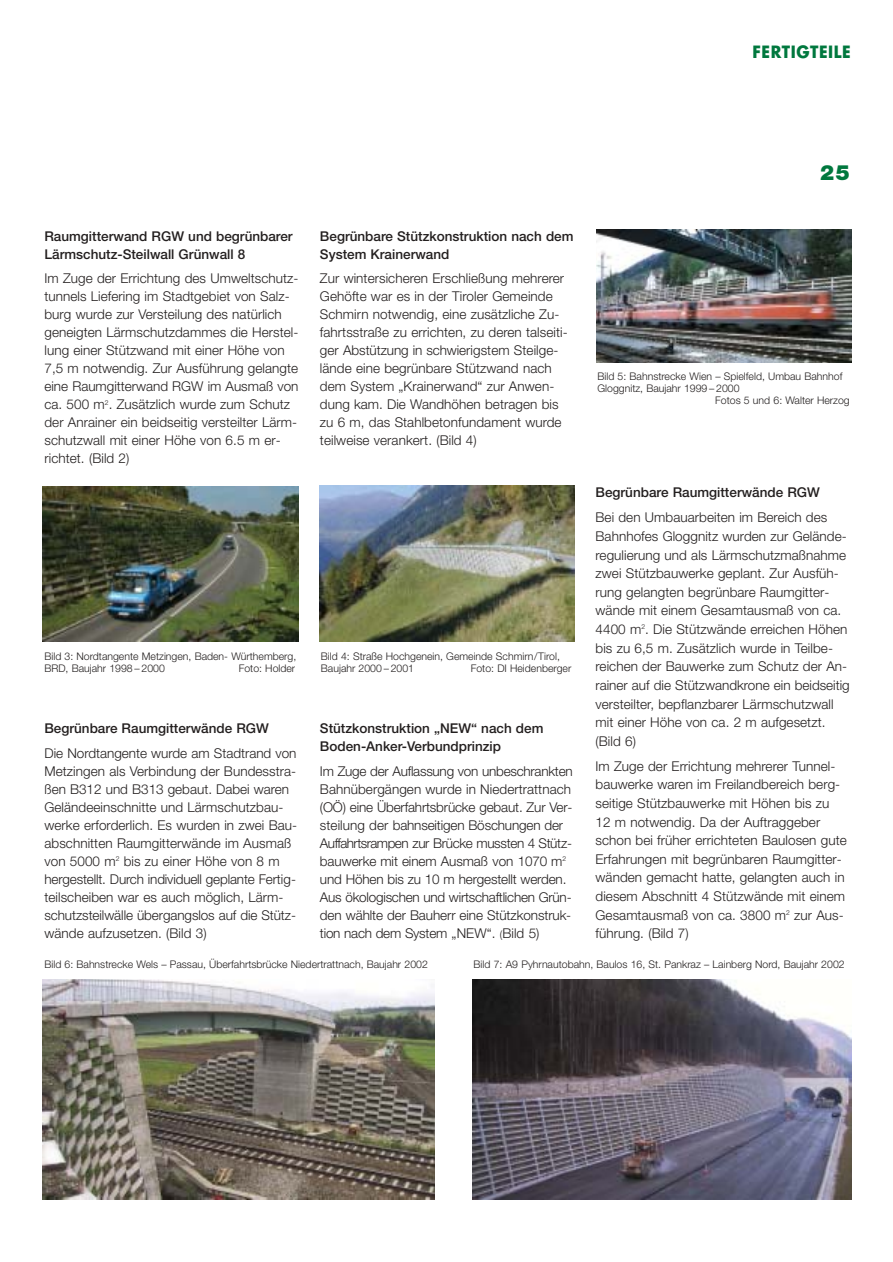
<style>
.page{position:relative;width:893px;height:1262px;background:#fff}
.page>*{position:absolute;margin:0;border:0;box-sizing:border-box;transform-origin:0 0}
.t1{font:900 21px "Helvetica Neue";color:#00783e}
.t2{font:700 16.5px "Futura";letter-spacing:.035em;color:#00783e;scale:.95 1}
.t3{font:300 13.5px/18px "Helvetica Neue";letter-spacing:.005em;color:#231f1f}
.t4{font:500 13.5px/18px "Helvetica Neue";color:#231f1f}
.t5{font:300 10.5px/12px "Helvetica Neue";color:#231f1f}
.s1{font-size:10.5px}
</style>
<div class="page">
<img style="left:43px;top:486px;width:255px;height:155px">
<img style="left:43px;top:979px;width:391px;height:220px">
<img style="left:472px;top:979px;width:379px;height:220px">
<img style="left:319px;top:486px;width:255px;height:155px">
<img style="left:596px;top:230px;width:255px;height:132px">
<p class="t2" style="left:752px;top:44px;width:105px">FERTIGTEILE</p>
<p class="t4" style="left:44px;top:228px;width:250px">Raumgitterwand RGW und begrünbarer<br>Lärmschutz-Steilwall Grünwall 8</p>
<p class="t3" style="left:44px;top:271px;width:255px">Im Zuge der Errichtung des Umweltschutz&shy;tunnels Liefering im Stadtgebiet von Salz&shy;burg wurde zur Versteilung des natürlich geneigten Lärmschutzdammes die Herstel&shy;lung einer Stützwand mit einer Höhe von 7,5 m notwendig. Zur Ausführung gelangte eine Raumgitterwand RGW im Ausmaß von ca. 500 m<sup>2</sup>. Zusätzlich wurde zum Schutz der Anrainer ein beidseitig versteilter Lärm&shy;schutzwall mit einer Höhe von 6.5 m er&shy;richtet. (Bild 2)</p>
<p class="t4" style="left:320px;top:228px;width:255px">Begrünbare Stützkonstruktion nach dem<br>System Krainerwand</p>
<p class="t3" style="left:320px;top:271px;width:249px">Zur wintersicheren Erschließung mehrerer Gehöfte war es in der Tiroler Gemeinde Schmirn notwendig, eine zusätzliche Zu&shy;fahrtsstraße zu errichten, zu deren talseiti&shy;ger Abstützung in schwierigstem Steilge&shy;lände eine begrünbare Stützwand nach dem System „Krainerwand“ zur Anwen&shy;dung kam. Die Wandhöhen betragen bis zu 6 m, das Stahlbetonfundament wurde teilweise verankert. (Bild 4)</p>
<p class="t5" style="left:44px;top:651px;width:253px">Bild 3: Nordtangente Metzingen, Baden- Würthemberg,<br>BRD, Baujahr 1998 – 2000</p>
<p class="t5" style="left:239px;top:663px;width:58px">Foto: Holder</p>
<p class="t5" style="left:321px;top:651px;width:240px">Bild 4: Straße Hochgenein, Gemeinde Schmirn/Tirol,<br>Baujahr 2000 – 2001</p>
<p class="t5" style="left:471px;top:663px;width:102px">Foto: DI Heidenberger</p>
<p class="t4" style="left:44px;top:721px;width:226px">Begrünbare Raumgitterwände RGW</p>
<p class="t3" style="left:44px;top:745px;width:254px">Die Nordtangente wurde am Stadtrand von Metzingen als Verbindung der Bundesstra&shy;ßen B312 und B313 gebaut. Dabei waren Geländeeinschnitte und Lärmschutzbau&shy;werke erforderlich. Es wurden in zwei Bau&shy;abschnitten Raumgitterwände im Ausmaß von 5000 m<sup>2</sup> bis zu einer Höhe von 8 m hergestellt. Durch individuell geplante Fertig&shy;teilscheiben war es auch möglich, Lärm&shy;schutzsteilwälle übergangslos auf die Stütz&shy;wände aufzusetzen. (Bild 3)</p>
<p class="t4" style="left:320px;top:721px;width:225px">Stützkonstruktion „NEW“ nach dem<br>Boden-Anker-Verbundprinzip</p>
<p class="t3" style="left:320px;top:763px;width:254px">Im Zuge der Auflassung von unbeschrankten Bahnübergängen wurde in Niedertrattnach (OÖ) eine Überfahrtsbrücke gebaut. Zur Ver&shy;steilung der bahnseitigen Böschungen der Auffahrtsrampen zur Brücke mussten 4 Stütz&shy;bauwerke mit einem Ausmaß von 1070 m<sup>2 </sup>und Höhen bis zu 10 m hergestellt werden.<br>Aus ökologischen und wirtschaftlichen Grün&shy;den wählte der Bauherr eine Stützkonstruk&shy;tion nach dem System „NEW“. <span class="s1">(</span>Bild 5)</p>
<h1 class="t1" style="left:820px;top:165px;width:31px">25</h1>
<p class="t5" style="left:597px;top:371px;width:246px">Bild 5: Bahnstrecke Wien – Spielfeld, Umbau Bahnhof</p>
<p class="t5" style="left:597px;top:383px;width:143px">Gloggnitz, Baujahr 1999 – 2000</p>
<p class="t5" style="left:715px;top:395px;width:136px">Fotos 5 und 6: Walter Herzog</p>
<p class="t4" style="left:595px;top:485px;width:226px">Begrünbare Raumgitterwände RGW</p>
<p class="t3" style="left:595px;top:509px;width:256px;line-height:18.6px">Bei den Umbauarbeiten im Bereich des Bahnhofes Gloggnitz wurden zur Gelände&shy;regulierung und als Lärmschutzmaßnahme zwei Stützbauwerke geplant. Zur Ausfüh&shy;rung gelangten begrünbare Raumgitter&shy;wände mit einem Gesamtausmaß von ca.<br>4400 m<sup>2</sup>. Die Stützwände erreichen Höhen bis zu 6,5 m. Zusätzlich wurde in Teilbe&shy;reichen der Bauwerke zum Schutz der An&shy;rainer auf die Stützwandkrone ein beidseitig versteilter, bepflanzbarer Lärmschutzwall mit einer Höhe von ca. 2 m aufgesetzt. (Bild 6)</p>
<p class="t3" style="left:595px;top:758px;width:253px;line-height:18.6px">Im Zuge der Errichtung mehrerer Tunnel&shy;bauwerke waren im Freilandbereich berg&shy;seitige Stützbauwerke mit Höhen bis zu 12 m notwendig. Da der Auftraggeber schon bei früher errichteten Baulosen gute Erfahrungen mit begrünbaren Raumgitter&shy;wänden gemacht hatte, gelangten auch in diesem Abschnitt 4 Stützwände mit einem Gesamtausmaß von ca. 3800 m<sup>2</sup> zur Aus&shy;führung. (Bild 7)</p>
<p class="t5" style="left:44px;top:959px;width:385px">Bild 6: Bahnstrecke Wels – Passau, Überfahrtsbrücke Niedertrattnach, Baujahr 2002</p>
<p class="t5" style="left:473px;top:959px;width:372px">Bild 7: A9 Pyhrnautobahn, Baulos 16, St. Pankraz – Lainberg Nord, Baujahr 2002</p>
</div>
